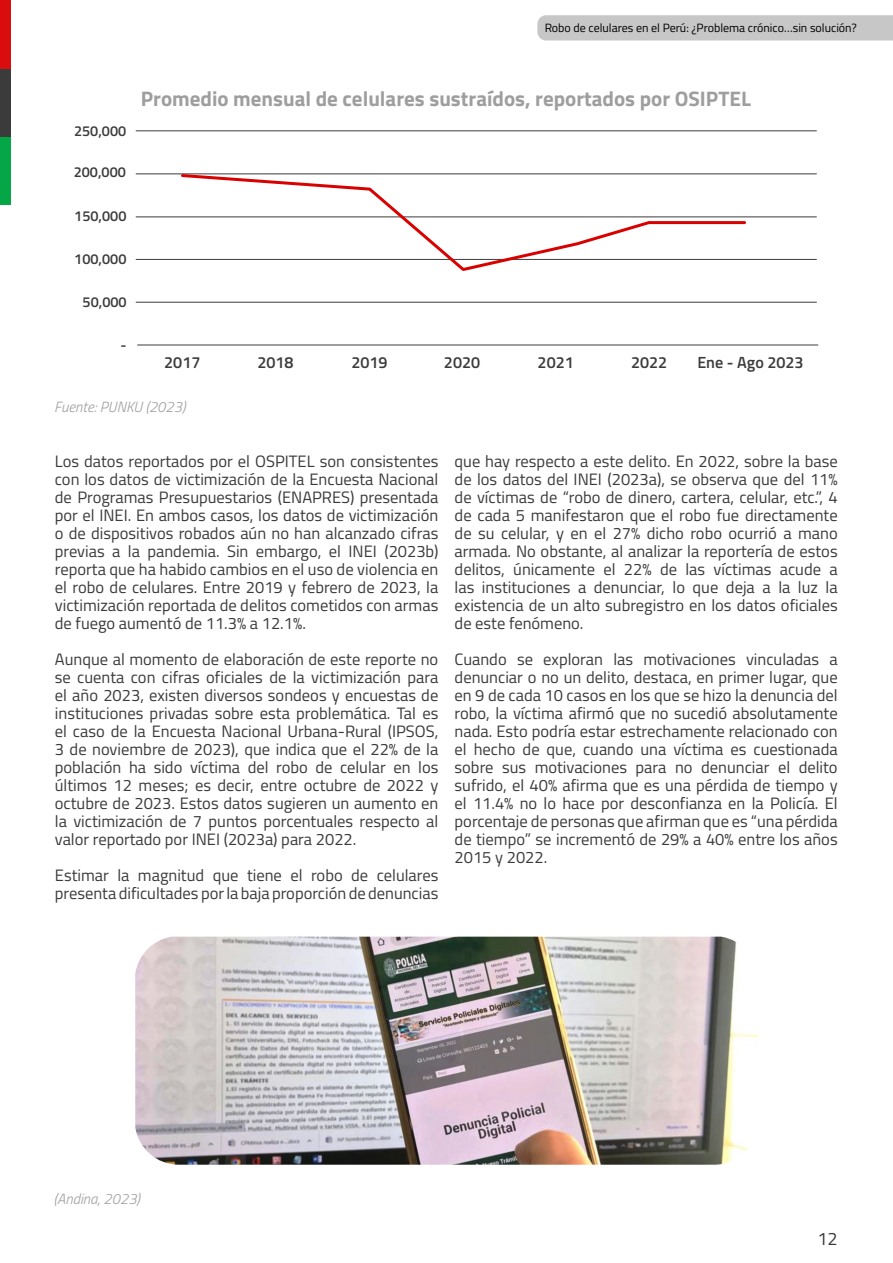
<style>
.page{position:relative;width:893px;height:1263px;background:#fff}
.page>*{position:absolute;margin:0;border:0;box-sizing:border-box;transform-origin:0 0}
.t1{font:700 21px "Titillium Web";color:#9e9e9e}
.t2{font:18px "Titillium Web";color:#3a3a3a}
.t3{font:16.5px/18px "Titillium Web";color:#3a3a3a;text-align:justify}
.t4{font:600 16.2px "Titillium Web";color:#3b3b3b}
.t5{font:italic 300 14.85px "Titillium Web";color:#9e9e9e}
.t6{font:600 14.4px "Titillium Web";color:#3b3b3b}
.t7{font:12px "Titillium Web";color:#000}
</style>
<div class="page">
<div style="left:0;top:137px;width:10px;height:68px;background:#05a645"></div>
<div style="left:0;top:68px;width:10px;height:69px;background:#3b3b3b"></div>
<div style="left:0;top:0;width:10px;height:68px;background:#d90d0d"></div>
<svg style="left:537px;top:15px;width:356px;height:26px;background:#c9c8c8"></svg>
<hr style="left:136px;top:302px;width:680px;height:1px;background:#3b3b3b">
<hr style="left:136px;top:174px;width:680px;height:1px;background:#3b3b3b">
<hr style="left:136px;top:217px;width:680px;height:1px;background:#3b3b3b">
<hr style="left:136px;top:259px;width:680px;height:1px;background:#3b3b3b">
<hr style="left:136px;top:131px;width:680px;height:1px;background:#3b3b3b">
<hr style="left:138px;top:345px;width:680px;height:1px;background:#3b3b3b">
<svg style="left:179px;top:173px;width:569px;height:98px"></svg>
<img style="left:135px;top:937px;width:623px;height:228px">
<p class="t7" style="left:545px;top:19px;width:314px">Robo de celulares en el Perú: ¿Problema crónico…sin solución?</p>
<p class="t7" style="left:637px;top:19px;width:202px">¿Cómo combatir a exto sión en el Perú?</p>
<p class="t6" style="left:74px;top:120px;width:54px">250,000</p>
<p class="t6" style="left:74px;top:161px;width:54px">200,000</p>
<p class="t6" style="left:74px;top:205px;width:54px">150,000</p>
<p class="t6" style="left:74px;top:249px;width:54px">100,000</p>
<p class="t6" style="left:83px;top:291px;width:46px">50,000</p>
<p class="t6" style="left:120px;top:334px;width:8px">-</p>
<p class="t1" style="left:141px;top:82px;width:612px">Promedio mensual de celulares sustraídos, reportados por OSIPTEL</p>
<p class="t4" style="left:164px;top:350px;width:38px">2017</p>
<p class="t4" style="left:257px;top:350px;width:38px">2018</p>
<p class="t4" style="left:351px;top:350px;width:38px">2019</p>
<p class="t4" style="left:444px;top:350px;width:38px">2020</p>
<p class="t4" style="left:538px;top:350px;width:38px">2021</p>
<p class="t4" style="left:631px;top:350px;width:38px">2022</p>
<p class="t4" style="left:697px;top:350px;width:108px">Ene - Ago 2023</p>
<p class="t5" style="left:54px;top:396px;width:133px">Fuente: PUNKU (2023)</p>
<p class="t3" style="left:55px;top:452px;width:385px">Los datos reportados por el OSPITEL son consistentes con los datos de victimización de la Encuesta Nacional de Programas Presupuestarios (ENAPRES) presentada por el INEI. En ambos casos, los datos de victimización o de dispositivos robados aún no han alcanzado cifras previas a la pandemia. Sin embargo, el INEI (2023b) reporta que ha habido cambios en el uso de violencia en el robo de celulares. Entre 2019 y febrero de 2023, la victimización reportada de delitos cometidos con armas de fuego aumentó de 11.3% a 12.1%.</p>
<p class="t3" style="left:55px;top:650px;width:385px">Aunque al momento de elaboración de este reporte no se cuenta con cifras oficiales de la victimización para el año 2023, existen diversos sondeos y encuestas de instituciones privadas sobre esta problemática. Tal es el caso de la Encuesta Nacional Urbana-Rural (IPSOS, 3 de noviembre de 2023), que indica que el 22% de la población ha sido víctima del robo de celular en los últimos 12 meses; es decir, entre octubre de 2022 y octubre de 2023. Estos datos sugieren un aumento en la victimización de 7 puntos porcentuales respecto al valor reportado por INEI (2023a) para 2022.</p>
<p class="t3" style="left:55px;top:866px;width:385px">Estimar la magnitud que tiene el robo de celulares presenta dificultades por la baja proporción de denuncias</p>
<p class="t3" style="left:455px;top:452px;width:385px">que hay respecto a este delito. En 2022, sobre la base de los datos del INEI (2023a), se observa que del 11% de víctimas de “robo de dinero, cartera, celular, etc.”, 4 de cada 5 manifestaron que el robo fue directamente de su celular, y en el 27% dicho robo ocurrió a mano armada. No obstante, al analizar la reportería de estos delitos, únicamente el 22% de las víctimas acude a las instituciones a denunciar, lo que deja a la luz la existencia de un alto subregistro en los datos oficiales de este fenómeno.</p>
<p class="t3" style="left:455px;top:650px;width:385px">Cuando se exploran las motivaciones vinculadas a denunciar o no un delito, destaca, en primer lugar, que en 9 de cada 10 casos en los que se hizo la denuncia del robo, la víctima afirmó que no sucedió absolutamente nada. Esto podría estar estrechamente relacionado con el hecho de que, cuando una víctima es cuestionada sobre sus motivaciones para no denunciar el delito sufrido, el 40% afirma que es una pérdida de tiempo y el 11.4% no lo hace por desconfianza en la Policía. El porcentaje de personas que afirman que es “una pérdida de tiempo” se incrementó de 29% a 40% entre los años 2015 y 2022.</p>
<p class="t5" style="left:54px;top:1188px;width:88px">(Andina, 2023)</p>
<p class="t2" style="left:817px;top:1225px;width:22px">12</p>
</div>
